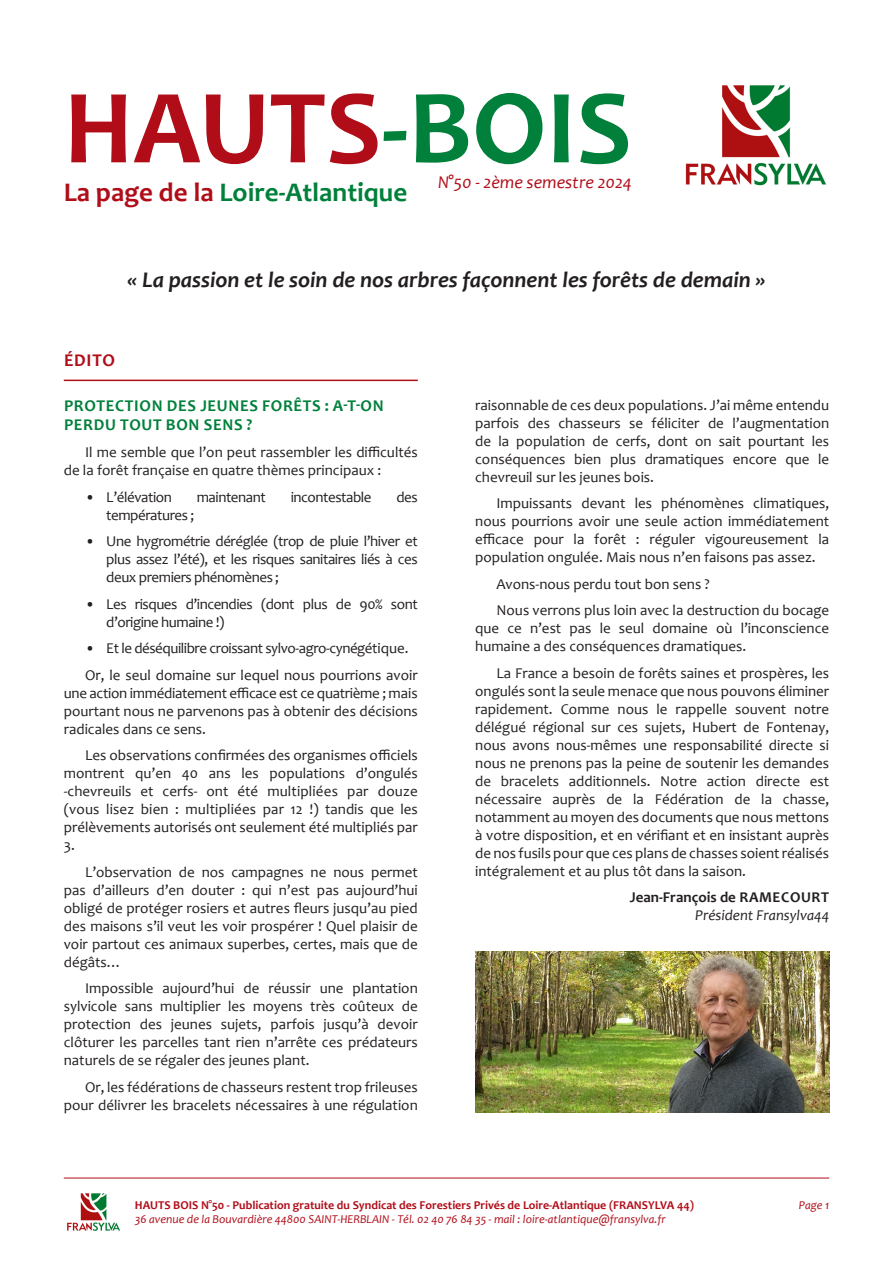
<style>
.page{position:relative;width:893px;height:1263px;background:#fff}
.page>*{position:absolute;margin:0;border:0;box-sizing:border-box;transform-origin:0 0}
.t1{font:700 106.65px "Candara";color:#b00d19}
.t2{font:700 27px "Candara";color:#00803b}
.pARAGRAPHE{font:italic 700 22.5px "Candara";color:#231f20}
.t3{font:italic 18px "Candara";color:#b00d19}
.TITRE{font:700 18px "Candara";letter-spacing:.04em;color:#b00d19}
.titre_sous_partie{font:700 16.5px/19.8px "Candara";letter-spacing:.04em;color:#00803b}
.pARAGRAPHE-2{font:15px/18px "Candara";color:#231f20;text-align:justify}
.pARAGRAPHE-3{font:15px/18px "Candara";letter-spacing:-.03em;color:#231f20}
.pARAGRAPHE-4{font:700 15px "Candara";color:#231f20}
.pARAGRAPHE-5{font:italic 15px "Candara";color:#231f20}
.t4{font:italic 12px "Candara";color:#b00d19}
.t5{font:700 12px "Candara";color:#b00d19}
.s1{color:#00803b}
.s2{color:#b00d19}
</style>
<div class="page">
<hr style="left:64px;top:1178px;width:765px;height:1px;background:#b00d19">
<img style="left:67px;top:1193px;width:54px;height:38px">
<img style="left:685px;top:85px;width:141px;height:101px">
<hr style="left:64px;top:380px;width:354px;height:1px;background:#b00d19">
<img style="left:475px;top:951px;width:354px;height:161px">
<p class="t1" style="left:64px;top:61px;width:570px">HAUTS<span class="s1">-BOIS</span></p>
<p class="t3" style="left:438px;top:171px;width:195px">N°50 - 2ème semestre 2024</p>
<p class="t2" style="left:64px;top:175px;width:345px"><span class="s2">La page de la</span> Loire-Atlantique</p>
<p class="pARAGRAPHE" style="left:127px;top:266px;width:640px">« La passion et le soin de nos arbres façonnent les forêts de demain »</p>
<p class="TITRE" style="left:64px;top:349px;width:52px">ÉDITO</p>
<p class="titre_sous_partie" style="left:64px;top:395px;width:321px">PROTECTION DES JEUNES FORÊTS : A-T-ON<br>PERDU TOUT BON SENS ?</p>
<p class="pARAGRAPHE-2" style="left:64px;top:443px;width:355px;text-indent:21px">Il me semble que l’on peut rassembler les difficultés de la forêt française en quatre thèmes principaux :</p>
<p class="pARAGRAPHE-3" style="left:85px;top:487px;width:88px">• L’élévation</p>
<p class="pARAGRAPHE-3" style="left:197px;top:487px;width:71px">maintenant</p>
<p class="pARAGRAPHE-3" style="left:291px;top:487px;width:82px">incontestable</p>
<p class="pARAGRAPHE-2" style="left:396px;top:487px;width:23px">des</p>
<p class="pARAGRAPHE-3" style="left:106px;top:505px;width:89px">températures ;</p>
<p class="pARAGRAPHE-2" style="left:106px;top:532px;width:313px;text-indent:-21px">• Une hygrométrie déréglée (trop de pluie l’hiver et plus assez l’été), et les risques sanitaires liés à ces deux premiers phénomènes ;</p>
<p class="pARAGRAPHE-3" style="left:106px;top:594px;width:313px;text-indent:-21px">• Les risques d’incendies (dont plus de 90% sont d’origine humaine !)</p>
<p class="pARAGRAPHE-3" style="left:85px;top:639px;width:325px">• Et le déséquilibre croissant sylvo-agro-cynégétique.</p>
<p class="pARAGRAPHE-2" style="left:64px;top:665px;width:356px;text-indent:21px">Or, le seul domaine sur lequel nous pourrions avoir une action immédiatement efficace est ce quatrième ; mais pourtant nous ne parvenons pas à obtenir des décisions radicales dans ce sens.</p>
<p class="pARAGRAPHE-2" style="left:64px;top:746px;width:356px;text-indent:21px">Les observations confirmées des organismes officiels montrent qu’en 40 ans les populations d’ongulés -chevreuils et cerfs- ont été multipliées par douze (vous lisez bien : multipliées par 12 !) tandis que les prélèvements autorisés ont seulement été multipliés par 3.</p>
<p class="pARAGRAPHE-2" style="left:64px;top:862px;width:356px;text-indent:21px">L’observation de nos campagnes ne nous permet pas d’ailleurs d’en douter : qui n’est pas aujourd’hui obligé de protéger rosiers et autres fleurs jusqu’au pied des maisons s’il veut les voir prospérer ! Quel plaisir de voir partout ces animaux superbes, certes, mais que de dégâts…</p>
<p class="pARAGRAPHE-2" style="left:64px;top:979px;width:356px;text-indent:21px">Impossible aujourd’hui de réussir une plantation sylvicole sans multiplier les moyens très coûteux de protection des jeunes sujets, parfois jusqu’à devoir clôturer les parcelles tant rien n’arrête ces prédateurs naturels de se régaler des jeunes plant.</p>
<p class="pARAGRAPHE-2" style="left:64px;top:1077px;width:356px;text-align:right">Or, les fédérations de chasseurs restent trop frileuses pour délivrer les bracelets nécessaires à une régulation</p>
<p class="pARAGRAPHE-2" style="left:475px;top:396px;width:356px">raisonnable de ces deux populations. J’ai même entendu parfois des chasseurs se féliciter de l’augmentation de la population de cerfs, dont on sait pourtant les conséquences bien plus dramatiques encore que le chevreuil sur les jeunes bois.</p>
<p class="pARAGRAPHE-2" style="left:475px;top:494px;width:355px;text-indent:21px">Impuissants devant les phénomènes climatiques, nous pourrions avoir une seule action immédiatement efficace pour la forêt : réguler vigoureusement la population ongulée. Mais nous n’en faisons pas assez.</p>
<p class="pARAGRAPHE-2" style="left:496px;top:575px;width:215px">Avons-nous perdu tout bon sens ?</p>
<p class="pARAGRAPHE-2" style="left:475px;top:601px;width:356px;text-indent:21px">Nous verrons plus loin avec la destruction du bocage que ce n’est pas le seul domaine où l’inconscience humaine a des conséquences dramatiques.</p>
<p class="pARAGRAPHE-2" style="left:475px;top:664px;width:355px;text-indent:21px">La France a besoin de forêts saines et prospères, les ongulés sont la seule menace que nous pouvons éliminer rapidement. Comme nous le rappelle souvent notre délégué régional sur ces sujets, Hubert de Fontenay, nous avons nous-mêmes une responsabilité directe si nous ne prenons pas la peine de soutenir les demandes de bracelets additionnels. Notre action directe est nécessaire auprès de la Fédération de la chasse, notamment au moyen des documents que nous mettons à votre disposition, et en vérifiant et en insistant auprès de nos fusils pour que ces plans de chasses soient réalisés intégralement et au plus tôt dans la saison.</p>
<p class="pARAGRAPHE-4" style="left:630px;top:888px;width:201px">Jean-François de RAMECOURT</p>
<p class="pARAGRAPHE-5" style="left:695px;top:906px;width:136px">Président Fransylva44</p>
<p class="t5" style="left:135px;top:1197px;width:561px">HAUTS BOIS N°50 - Publication gratuite du Syndicat des Forestiers Privés de Loire-Atlantique (FRANSYLVA 44)</p>
<p class="t4" style="left:135px;top:1212px;width:533px">36 avenue de la Bouvardière 44800 SAINT-HERBLAIN - Tél. 02 40 76 84 35 - mail : loire-atlantique@fransylva.fr</p>
<p class="t4" style="left:799px;top:1197px;width:32px">Page 1</p>
</div>
